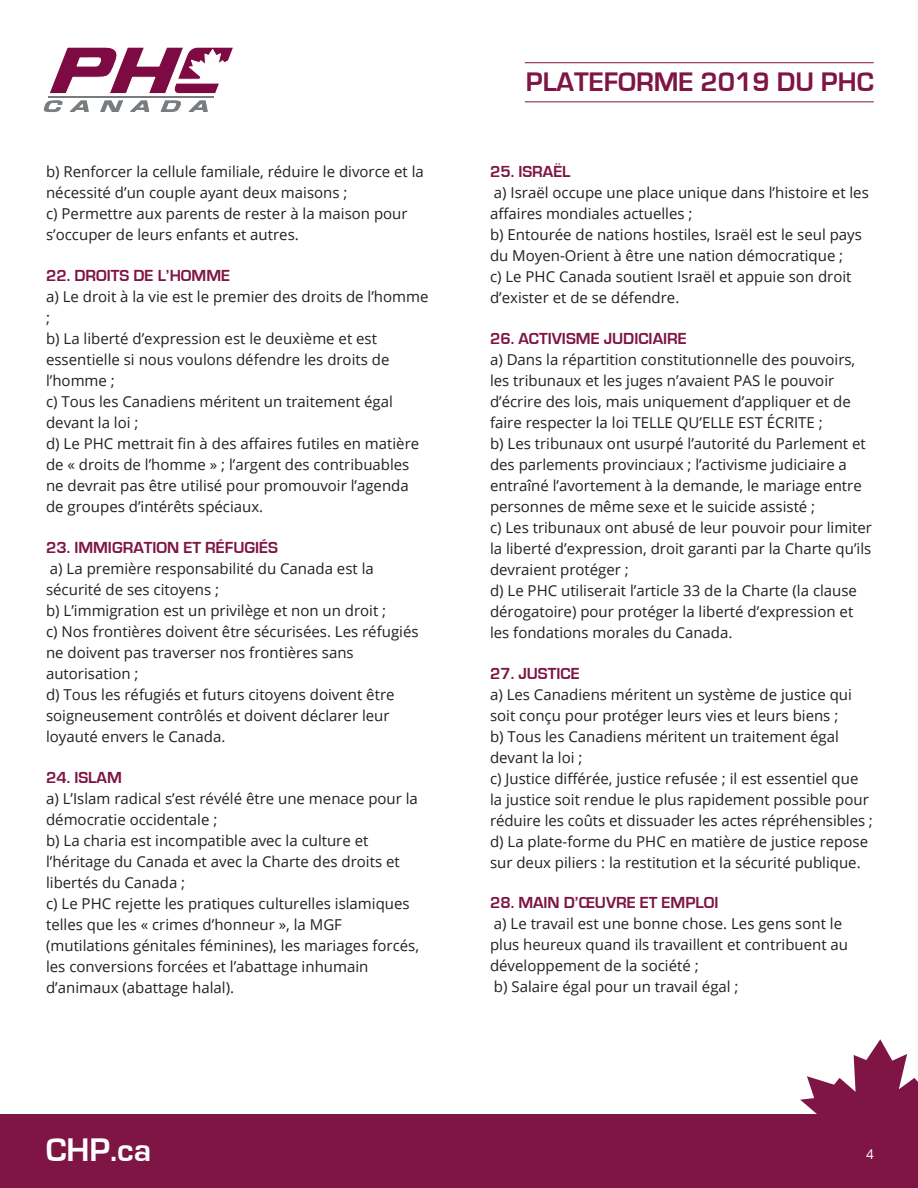
<style>
.page{position:relative;width:918px;height:1188px;background:#fff}
.page>*{position:absolute;margin:0;border:0;box-sizing:border-box;transform-origin:0 0}
.t1{font:700 33.75px "Eurostile";color:#fff}
.t2{font:700 27.6px "Eurostile";color:#7e1544}
.t3{font:700 16.5px "Eurostile";color:#7e1544}
.t4{font:15px/21px "Open Sans";color:#231f20}
.t5{font:13.5px "Open Sans";color:#fff}
</style>
<div class="page">
<div style="left:0;top:1115px;width:918px;height:73px;background:#7e1544"></div>
<svg style="left:800px;top:1039px;width:118px;height:76px"></svg>
<svg style="left:44px;top:101px;width:18px;height:11px"></svg>
<svg style="left:70px;top:101px;width:18px;height:11px"></svg>
<svg style="left:101px;top:101px;width:22px;height:11px"></svg>
<svg style="left:131px;top:101px;width:18px;height:11px"></svg>
<svg style="left:161px;top:101px;width:20px;height:11px"></svg>
<svg style="left:189px;top:101px;width:18px;height:11px"></svg>
<svg style="left:50px;top:47px;width:184px;height:47px"></svg>
<hr style="left:48px;top:96px;width:166px;height:2px;background:#797c7f">
<hr style="left:525px;top:62px;width:349px;height:1px;background:#7e1544">
<hr style="left:525px;top:101px;width:349px;height:1px;background:#7e1544">
<p class="t4" style="left:46px;top:161px;width:379px">b) Renforcer la cellule familiale, réduire le divorce et la nécessité d’un couple ayant deux maisons ;<br>c) Permettre aux parents de rester à la maison pour s’occuper de leurs enfants et autres.</p>
<p class="t3" style="left:46px;top:267px;width:186px">22. DROITS DE L’HOMME</p>
<p class="t4" style="left:46px;top:286px;width:384px">a) Le droit à la vie est le premier des droits de l’homme ;<br>b) La liberté d’expression est le deuxième et est essentielle si nous voulons défendre les droits de l’homme ;<br>c) Tous les Canadiens méritent un traitement égal devant la loi ;<br>d) Le PHC mettrait fin à des affaires futiles en matière de « droits de l’homme » ; l’argent des contribuables ne devrait pas être utilisé pour promouvoir l’agenda de groupes d’intérêts spéciaux.</p>
<p class="t3" style="left:46px;top:539px;width:233px">23. IMMIGRATION ET RÉFUGIÉS</p>
<p class="t4" style="left:46px;top:558px;width:374px">a) La première responsabilité du Canada est la sécurité de ses citoyens ;<br>b) L’immigration est un privilège et non un droit ;<br>c) Nos frontières doivent être sécurisées. Les réfugiés ne doivent pas traverser nos frontières sans autorisation ;<br>d) Tous les réfugiés et futurs citoyens doivent être soigneusement contrôlés et doivent déclarer leur loyauté envers le Canada.</p>
<p class="t3" style="left:46px;top:768px;width:77px">24. ISLAM</p>
<p class="t4" style="left:46px;top:787px;width:374px">a) L’Islam radical s’est révélé être une menace pour la démocratie occidentale ;<br>b) La charia est incompatible avec la culture et l’héritage du Canada et avec la Charte des droits et libertés du Canada ;<br>c) Le PHC rejette les pratiques culturelles islamiques telles que les « crimes d’honneur », la MGF (mutilations génitales féminines), les mariages forcés, les conversions forcées et l’abattage inhumain d’animaux (abattage halal).</p>
<h2 class="t2" style="left:526px;top:67px;width:350px">PLATEFORME 2019 DU PHC</h2>
<p class="t3" style="left:490px;top:163px;width:82px">25. ISRAËL</p>
<p class="t4" style="left:490px;top:182px;width:380px">a) Israël occupe une place unique dans l’histoire et les affaires mondiales actuelles ;<br>b) Entourée de nations hostiles, Israël est le seul pays du Moyen-Orient à être une nation démocratique ;<br>c) Le PHC Canada soutient Israël et appuie son droit d’exister et de se défendre.</p>
<p class="t3" style="left:490px;top:329px;width:198px">26. ACTIVISME JUDICIAIRE</p>
<p class="t4" style="left:490px;top:348px;width:384px">a) Dans la répartition constitutionnelle des pouvoirs, les tribunaux et les juges n’avaient PAS le pouvoir d’écrire des lois, mais uniquement d’appliquer et de faire respecter la loi TELLE QU’ELLE EST ÉCRITE ;<br>b) Les tribunaux ont usurpé l’autorité du Parlement et des parlements provinciaux ; l’activisme judiciaire a entraîné l’avortement à la demande, le mariage entre personnes de même sexe et le suicide assisté ;<br>c) Les tribunaux ont abusé de leur pouvoir pour limiter la liberté d’expression, droit garanti par la Charte qu’ils devraient protéger ;<br>d) Le PHC utiliserait l’article 33 de la Charte (la clause dérogatoire) pour protéger la liberté d’expression et les fondations morales du Canada.</p>
<p class="t3" style="left:490px;top:664px;width:91px">27. JUSTICE</p>
<p class="t4" style="left:490px;top:683px;width:384px">a) Les Canadiens méritent un système de justice qui soit conçu pour protéger leurs vies et leurs biens ;<br>b) Tous les Canadiens méritent un traitement égal devant la loi ;<br>c) Justice différée, justice refusée ; il est essentiel que la justice soit rendue le plus rapidement possible pour réduire les coûts et dissuader les actes répréhensibles ; d) La plate-forme du PHC en matière de justice repose sur deux piliers : la restitution et la sécurité publique.</p>
<p class="t3" style="left:490px;top:894px;width:230px">28. MAIN D’ŒUVRE ET EMPLOI</p>
<p class="t4" style="left:490px;top:913px;width:360px">a) Le travail est une bonne chose. Les gens sont le plus heureux quand ils travaillent et contribuent au développement de la société ;<br>b) Salaire égal pour un travail égal ;</p>
<h1 class="t1" style="left:46px;top:1131px;width:107px">CHP.ca</h1>
<p class="t5" style="left:866px;top:1145px;width:9px">4</p>
</div>
